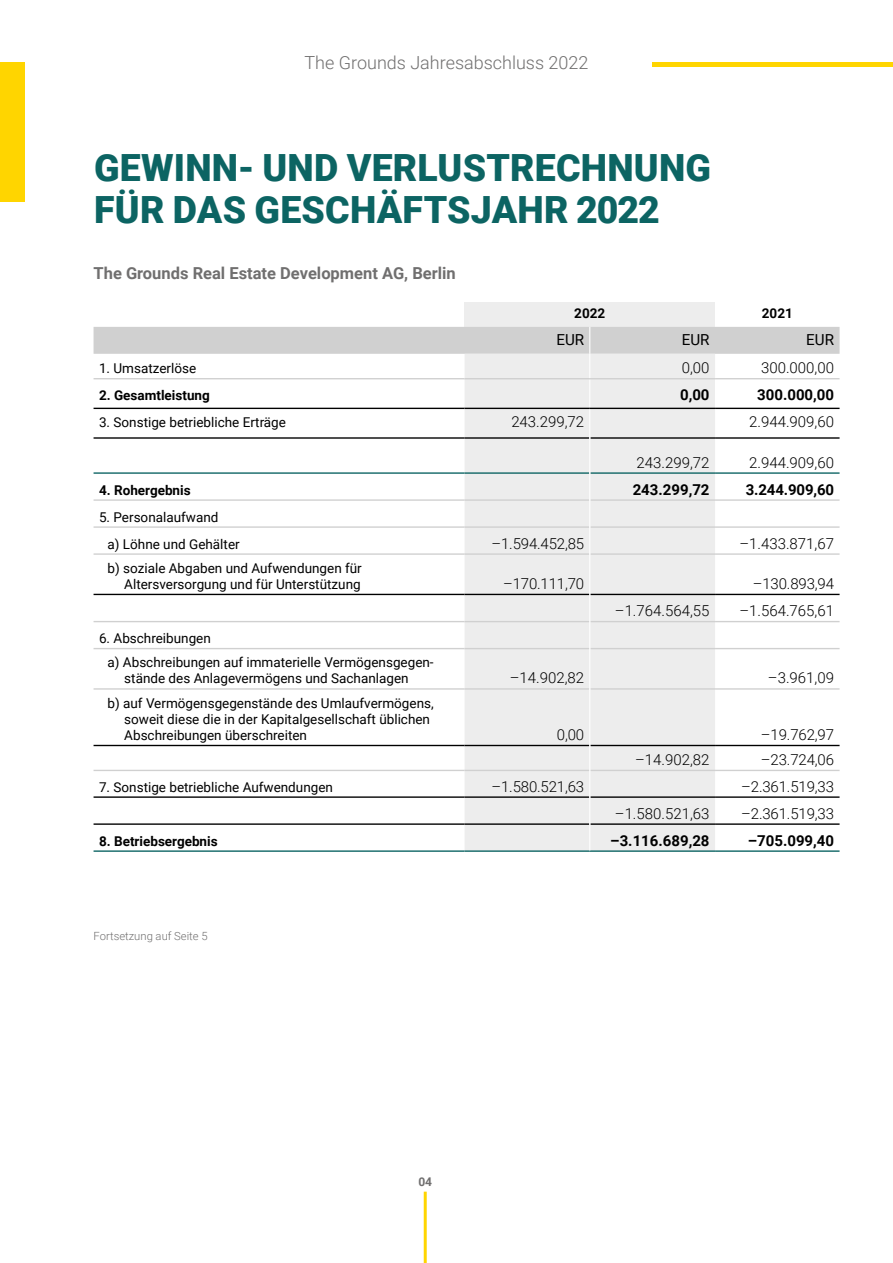
<style>
.page{position:relative;width:893px;height:1263px;background:#fff}
.page>*{position:absolute;margin:0;border:0;box-sizing:border-box;transform-origin:0 0}
.t1{font:900 37.5px/42px "Roboto";letter-spacing:.005em;color:#0c6463}
.t2{font:300 18px "Roboto";color:#706f6f}
.t3{font:700 16.5px "Roboto";color:#706f6f}
.t4{font:15.15px "Roboto";color:#000}
.t5{font:300 15px "Roboto";color:#000}
.t6{font:700 15px "Roboto";color:#000}
.t7{font:13.5px/16.2px "Roboto";color:#000}
.t8{font:700 13.5px "Roboto";color:#000}
.t9{font:700 12px "Roboto";color:#706f6f}
.t10{font:300 11.25px "Roboto";color:#706f6f}
</style>
<div class="page">
<hr style="left:424px;top:1192px;width:3px;height:71px;background:#ffd500">
<div style="left:0;top:63px;width:25px;height:139px;background:#ffd500"></div>
<hr style="left:652px;top:63px;width:241px;height:4px;background:#ffd500">
<div style="left:465px;top:302px;width:250px;height:25px;background:#ededed"></div>
<div style="left:465px;top:439px;width:250px;height:249px;background:#ededed"></div>
<hr style="left:94px;top:499px;width:371px;height:2px;background:#d0d0d0">
<hr style="left:465px;top:499px;width:124px;height:2px;background:#d0d0d0">
<hr style="left:590px;top:499px;width:125px;height:2px;background:#d0d0d0">
<hr style="left:715px;top:499px;width:124px;height:2px;background:#d0d0d0">
<hr style="left:94px;top:526px;width:371px;height:2px;background:#d0d0d0">
<hr style="left:465px;top:526px;width:124px;height:2px;background:#d0d0d0">
<hr style="left:590px;top:526px;width:125px;height:2px;background:#d0d0d0">
<hr style="left:715px;top:526px;width:124px;height:2px;background:#d0d0d0">
<hr style="left:94px;top:553px;width:371px;height:2px;background:#d0d0d0">
<hr style="left:465px;top:553px;width:124px;height:2px;background:#d0d0d0">
<hr style="left:590px;top:553px;width:125px;height:2px;background:#d0d0d0">
<hr style="left:715px;top:553px;width:124px;height:2px;background:#d0d0d0">
<hr style="left:94px;top:688px;width:371px;height:2px;background:#d0d0d0">
<hr style="left:465px;top:688px;width:124px;height:2px;background:#d0d0d0">
<hr style="left:590px;top:688px;width:125px;height:2px;background:#d0d0d0">
<hr style="left:715px;top:688px;width:124px;height:2px;background:#d0d0d0">
<hr style="left:94px;top:437px;width:371px;height:2px;background:#000">
<hr style="left:465px;top:437px;width:124px;height:2px;background:#000">
<hr style="left:590px;top:437px;width:125px;height:2px;background:#000">
<hr style="left:715px;top:437px;width:124px;height:2px;background:#000">
<hr style="left:94px;top:472px;width:371px;height:2px;background:#0c6463">
<hr style="left:465px;top:472px;width:124px;height:2px;background:#0c6463">
<hr style="left:590px;top:472px;width:125px;height:2px;background:#0c6463">
<hr style="left:715px;top:472px;width:124px;height:2px;background:#0c6463">
<hr style="left:94px;top:594px;width:371px;height:1px;background:#000">
<hr style="left:465px;top:594px;width:124px;height:1px;background:#000">
<hr style="left:590px;top:594px;width:125px;height:1px;background:#000">
<hr style="left:715px;top:594px;width:124px;height:1px;background:#000">
<hr style="left:94px;top:621px;width:371px;height:1px;background:#d0d0d0">
<hr style="left:465px;top:621px;width:124px;height:1px;background:#d0d0d0">
<hr style="left:590px;top:621px;width:125px;height:1px;background:#d0d0d0">
<hr style="left:715px;top:621px;width:124px;height:1px;background:#d0d0d0">
<hr style="left:94px;top:745px;width:371px;height:1px;background:#000">
<hr style="left:715px;top:745px;width:124px;height:1px;background:#000">
<hr style="left:94px;top:770px;width:371px;height:1px;background:#d0d0d0">
<hr style="left:715px;top:770px;width:124px;height:1px;background:#d0d0d0">
<hr style="left:94px;top:648px;width:371px;height:1px;background:#d0d0d0">
<hr style="left:465px;top:648px;width:124px;height:1px;background:#d0d0d0">
<hr style="left:590px;top:648px;width:125px;height:1px;background:#d0d0d0">
<hr style="left:715px;top:648px;width:124px;height:1px;background:#d0d0d0">
<hr style="left:94px;top:823px;width:371px;height:2px;background:#000">
<hr style="left:715px;top:823px;width:124px;height:2px;background:#000">
<hr style="left:94px;top:796px;width:371px;height:2px;background:#000">
<hr style="left:715px;top:796px;width:124px;height:2px;background:#000">
<hr style="left:94px;top:850px;width:371px;height:2px;background:#0c6463">
<hr style="left:465px;top:850px;width:125px;height:2px;background:#0c6463">
<hr style="left:590px;top:850px;width:125px;height:2px;background:#0c6463">
<hr style="left:715px;top:850px;width:124px;height:2px;background:#0c6463">
<svg style="left:94px;top:327px;width:745px;height:111px"></svg>
<hr style="left:589px;top:438px;width:1px;height:35px;background:#fff">
<svg style="left:589px;top:473px;width:1px;height:81px"></svg>
<hr style="left:589px;top:554px;width:1px;height:40px;background:#fff">
<svg style="left:589px;top:594px;width:1px;height:55px"></svg>
<hr style="left:589px;top:649px;width:1px;height:40px;background:#fff">
<div style="left:465px;top:689px;width:250px;height:162px;background:#ededed"></div>
<hr style="left:94px;top:378px;width:371px;height:1px;background:#d0d0d0">
<hr style="left:465px;top:378px;width:125px;height:1px;background:#d0d0d0">
<hr style="left:590px;top:378px;width:125px;height:1px;background:#d0d0d0">
<hr style="left:715px;top:378px;width:124px;height:1px;background:#d0d0d0">
<hr style="left:94px;top:408px;width:371px;height:1px;background:#000">
<hr style="left:465px;top:408px;width:125px;height:1px;background:#000">
<hr style="left:590px;top:408px;width:125px;height:1px;background:#000">
<hr style="left:715px;top:408px;width:124px;height:1px;background:#000">
<h2 class="t2" style="left:305px;top:50px;width:285px">The Grounds Jahresabschluss 2022</h2>
<h1 class="t1" style="left:94px;top:145px;width:618px">GEWINN- UND VERLUSTRECHNUNG<br>FÜR DAS GESCHÄFTSJAHR 2022</h1>
<p class="t3" style="left:94px;top:261px;width:364px">The Grounds Real Estate Development AG, Berlin</p>
<p class="t8" style="left:574px;top:303px;width:32px">2022</p>
<p class="t8" style="left:762px;top:303px;width:32px">2021</p>
<p class="t4" style="left:556px;top:329px;width:29px">EUR</p>
<p class="t4" style="left:682px;top:329px;width:29px">EUR</p>
<p class="t4" style="left:806px;top:329px;width:29px">EUR</p>
<p class="t7" style="left:99px;top:360px;width:99px">1. Umsatzerlöse</p>
<p class="t5" style="left:682px;top:357px;width:29px">0,00</p>
<p class="t5" style="left:761px;top:357px;width:74px">300.000,00</p>
<p class="t8" style="left:99px;top:386px;width:112px">2. Gesamtleistung</p>
<p class="t6" style="left:680px;top:384px;width:31px">0,00</p>
<p class="t6" style="left:757px;top:384px;width:78px">300.000,00</p>
<p class="t7" style="left:99px;top:414px;width:188px">3. Sonstige betriebliche Erträge</p>
<p class="t5" style="left:511px;top:411px;width:74px">243.299,72</p>
<p class="t5" style="left:749px;top:411px;width:86px">2.944.909,60</p>
<p class="t5" style="left:637px;top:452px;width:74px">243.299,72</p>
<p class="t5" style="left:749px;top:452px;width:86px">2.944.909,60</p>
<p class="t8" style="left:99px;top:480px;width:93px">4. Rohergebnis</p>
<p class="t6" style="left:633px;top:479px;width:78px">243.299,72</p>
<p class="t6" style="left:746px;top:479px;width:90px">3.244.909,60</p>
<p class="t7" style="left:108px;top:503px;width:134px;line-height:27px;text-indent:-9px">5. Personalaufwand<br>a) Löhne und Gehälter</p>
<p class="t5" style="left:491px;top:533px;width:94px">–1.594.452,85</p>
<p class="t5" style="left:739px;top:533px;width:96px">–1.433.871,67</p>
<p class="t7" style="left:108px;top:559px;width:256px;text-align:right">b) soziale Abgaben und Aufwendungen für<br>Altersversorgung und für Unterstützung</p>
<p class="t5" style="left:503px;top:573px;width:83px">–170.111,70</p>
<p class="t5" style="left:753px;top:573px;width:83px">–130.893,94</p>
<p class="t5" style="left:615px;top:600px;width:96px">–1.764.564,55</p>
<p class="t5" style="left:739px;top:600px;width:96px">–1.564.765,61</p>
<p class="t7" style="left:108px;top:626px;width:328px;line-height:24.2px;text-indent:-9px">6. Abschreibungen<br>a) Abschreibungen auf immaterielle Vermögensgegen-</p>
<p class="t7" style="left:124px;top:670px;width:286px">stände des Anlagevermögens und Sachanlagen</p>
<p class="t5" style="left:510px;top:668px;width:76px">–14.902,82</p>
<p class="t5" style="left:768px;top:668px;width:68px">–3.961,09</p>
<p class="t7" style="left:124px;top:694px;width:311px;text-indent:-17px">b) auf Vermögensgegenstände des Umlaufvermögens, soweit diese die in der Kapitalgesellschaft üblichen<br>Abschreibungen überschreiten</p>
<p class="t5" style="left:557px;top:724px;width:29px">0,00</p>
<p class="t5" style="left:761px;top:724px;width:75px">–19.762,97</p>
<p class="t5" style="left:635px;top:749px;width:76px">–14.902,82</p>
<p class="t5" style="left:761px;top:749px;width:75px">–23.724,06</p>
<p class="t7" style="left:99px;top:778px;width:235px">7. Sonstige betriebliche Aufwendungen</p>
<p class="t5" style="left:491px;top:776px;width:94px">–1.580.521,63</p>
<p class="t5" style="left:741px;top:776px;width:94px">–2.361.519,33</p>
<p class="t5" style="left:615px;top:803px;width:96px">–1.580.521,63</p>
<p class="t5" style="left:741px;top:803px;width:94px">–2.361.519,33</p>
<p class="t8" style="left:99px;top:831px;width:120px">8. Betriebsergebnis</p>
<p class="t6" style="left:610px;top:830px;width:101px">–3.116.689,28</p>
<p class="t6" style="left:748px;top:830px;width:88px">–705.099,40</p>
<p class="t10" style="left:94px;top:928px;width:116px">Fortsetzung auf Seite 5</p>
<p class="t9" style="left:418px;top:1173px;width:15px">04</p>
</div>
